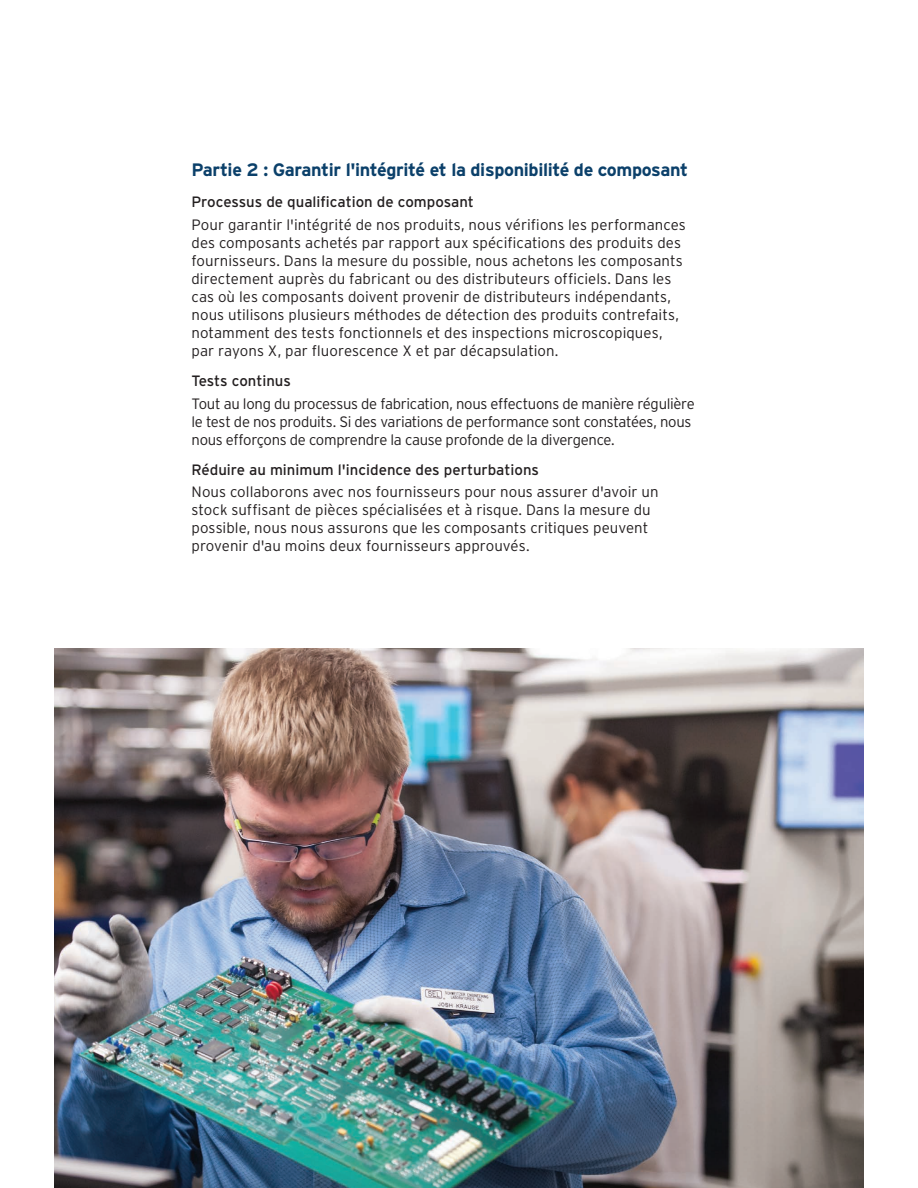
<style>
.page{position:relative;width:918px;height:1188px;background:#fff}
.page>*{position:absolute;margin:0;border:0;box-sizing:border-box;transform-origin:0 0}
.t1{font:700 18px "Interstate Poly";letter-spacing:-.02em;color:#0b406a}
.t2{font:300 15px/18px "Interstate Poly";color:#231f20}
.t3{font:300 15px/18px "Interstate Poly";letter-spacing:-.02em;color:#231f20}
.t4{font:15px "Interstate Poly";color:#231f20}
</style>
<div class="page">
<img style="left:54px;top:648px;width:810px;height:540px">
<p class="t1" style="left:192px;top:157px;width:498px">Partie 2 : Garantir l'intégrité et la disponibilité de composant</p>
<p class="t4" style="left:192px;top:192px;width:284px">Processus de qualification de composant</p>
<p class="t2" style="left:192px;top:215px;width:496px">Pour garantir l'intégrité de nos produits, nous vérifions les performances des composants achetés par rapport aux spécifications des produits des fournisseurs. Dans la mesure du possible, nous achetons les composants directement auprès du fabricant ou des distributeurs officiels. Dans les cas où les composants doivent provenir de distributeurs indépendants, nous utilisons plusieurs méthodes de détection des produits contrefaits, notamment des tests fonctionnels et des inspections microscopiques, par rayons X, par fluorescence X et par décapsulation.</p>
<p class="t4" style="left:192px;top:370px;width:101px">Tests continus</p>
<p class="t3" style="left:192px;top:394px;width:505px">Tout au long du processus de fabrication, nous effectuons de manière régulière le test de nos produits. Si des variations de performance sont constatées, nous nous efforçons de comprendre la cause profonde de la divergence.</p>
<p class="t4" style="left:192px;top:459px;width:349px">Réduire au minimum l'incidence des perturbations</p>
<p class="t2" style="left:192px;top:482px;width:469px">Nous collaborons avec nos fournisseurs pour nous assurer d'avoir un stock suffisant de pièces spécialisées et à risque. Dans la mesure du possible, nous nous assurons que les composants critiques peuvent provenir d'au moins deux fournisseurs approuvés.</p>
</div>
